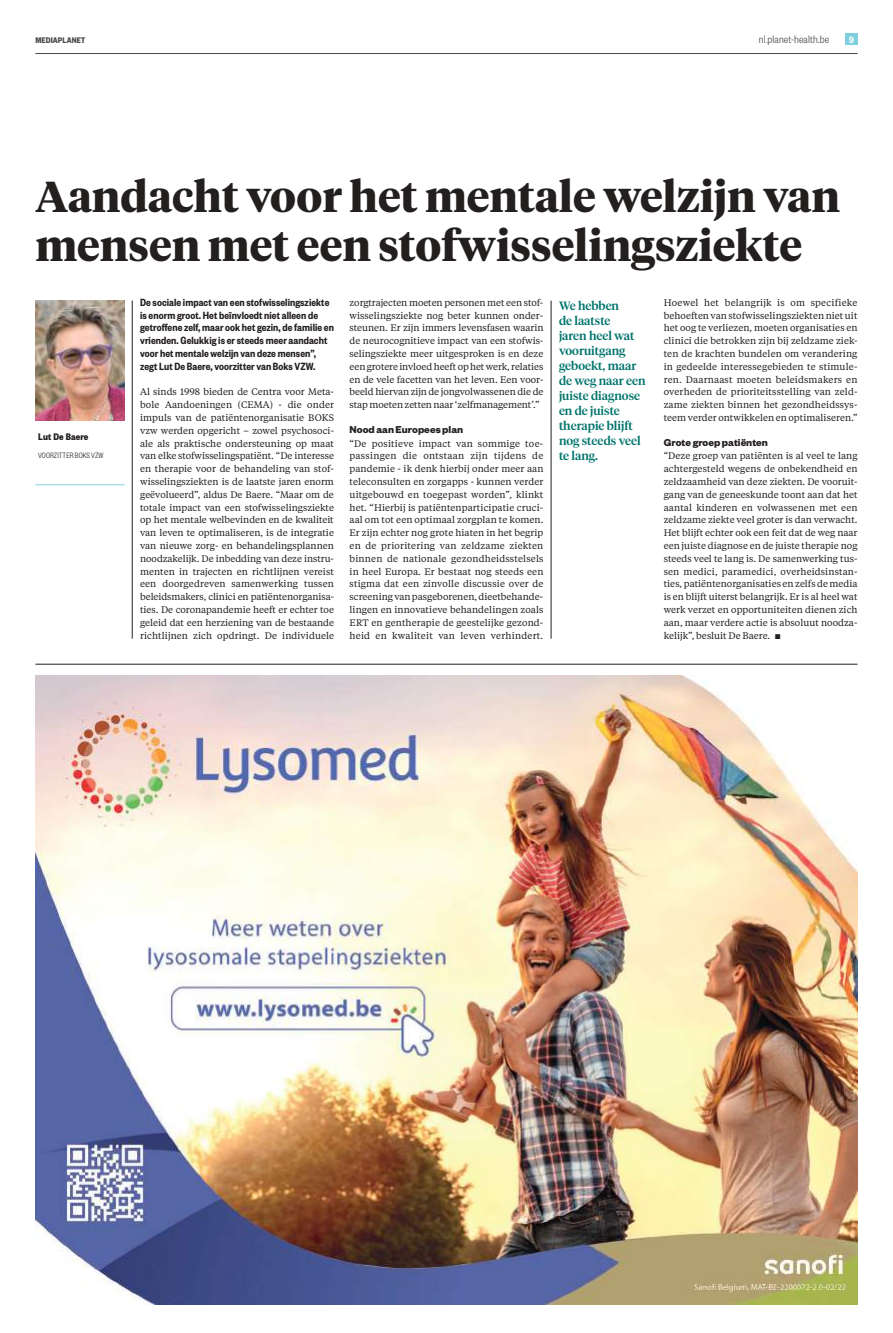
<style>
.page{position:relative;width:893px;height:1333px;background:#fff}
.page>*{position:absolute;margin:0;border:0;box-sizing:border-box;transform-origin:0 0}
.t1{font:700 43px/49px "Tiempos Headline";color:#241f1f}
.t2{font:500 12px/15px "Tiempos Headline";color:#01746c}
.t3{font:300 12px "Founders Grotesk Cond";letter-spacing:.01em;color:#4e4b4c}
.t4{font:600 11.5px/12.8px "Founders Grotesk Cond";letter-spacing:.005em;color:#241f1f}
.t5{font:700 11px "Founders Grotesk";color:#241f1f}
.t6{font:700 10.5px "Founders Grotesk Cond";letter-spacing:.01em;color:#241f1f}
.t7{font:600 10px "Founders Grotesk Cond";color:#fff}
.t8{font:9.5px/12.8px "Tiempos Text";letter-spacing:.005em;color:#241f1f;text-align:justify}
.t9{font:700 9px "Founders Grotesk Cond";letter-spacing:.01em;color:#4e4b4c}
.t10{font:300 8.5px "Founders Grotesk Cond";letter-spacing:.01em;color:#241f1f}
</style>
<div class="page">
<hr style="left:35px;top:53px;width:822px;height:1px;background:#4e4b4c">
<div style="left:845px;top:33px;width:12px;height:12px;background:#7fd0dc"></div>
<hr style="left:35px;top:664px;width:822px;height:1px;background:#241f1f">
<img style="left:35px;top:300px;width:90px;height:121px">
<hr style="left:35px;top:484px;width:90px;height:1px;background:#7fd0dc">
<hr style="left:132px;top:300px;width:1px;height:338px;background:#241f1f">
<hr style="left:551px;top:300px;width:1px;height:338px;background:#241f1f">
<img style="left:35px;top:675px;width:822px;height:629px">
<p class="t9" style="left:35px;top:34px;width:52px">MEDIAPLANET</p>
<p class="t3" style="left:759px;top:32px;width:72px">nl.planet-health.be</p>
<p class="t7" style="left:849px;top:33px;width:6px">9</p>
<h1 class="t1" style="left:35px;top:170px;width:806px">Aandacht voor het mentale welzijn van mensen met een stofwisselingsziekte</h1>
<p class="t6" style="left:38px;top:430px;width:52px">Lut De Baere</p>
<p class="t10" style="left:38px;top:450px;width:67px">VOORZITTER BOKS VZW</p>
<p class="t4" style="left:140px;top:295px;width:195px">De sociale impact van een stofwisselingsziekte is enorm groot. Het beïnvloedt niet alleen de getroffene zelf, maar ook het gezin, de familie en vrienden. Gelukkig is er steeds meer aandacht voor het mentale welzijn van deze mensen”, zegt Lut De Baere, voorzitter van Boks VZW.</p>
<p class="t8" style="left:140px;top:385px;width:195px">Al sinds 1998 bieden de Centra voor Meta&shy;bole Aandoeningen (CEMA) - die onder impuls van de patiëntenorganisatie BOKS vzw werden opgericht – zowel psychosoci&shy;ale als praktische ondersteuning op maat van elke stofwisselingspatiënt. “De interesse en therapie voor de behandeling van stof&shy;wisselingsziekten is de laatste jaren enorm geëvolueerd”, aldus De Baere. “Maar om de totale impact van een stofwisselingsziekte op het mentale welbevinden en de kwaliteit van leven te optimaliseren, is de integratie van nieuwe zorg- en behandelingsplannen noodzakelijk. De inbedding van deze instru&shy;menten in trajecten en richtlijnen vereist een doorgedreven samenwerking tussen beleidsmakers, clinici en patiëntenorganisa&shy;ties. De coronapandemie heeft er echter toe geleid dat een herziening van de bestaande richtlijnen zich opdringt. De individuele</p>
<p class="t8" style="left:350px;top:295px;width:195px">zorgtrajecten moeten personen met een stof&shy;wisselingsziekte nog beter kunnen onder&shy;steunen. Er zijn immers levensfasen waarin de neurocognitieve impact van een stofwis&shy;selingsziekte meer uitgesproken is en deze een grotere invloed heeft op het werk, relaties en de vele facetten van het leven. Een voor&shy;beeld hiervan zijn de jongvolwassenen die de stap moeten zetten naar ‘zelfmanagement’.”</p>
<p class="t5" style="left:350px;top:422px;width:115px">Nood aan Europees plan</p>
<p class="t8" style="left:350px;top:436px;width:195px">“De positieve impact van sommige toe&shy;passingen die ontstaan zijn tijdens de pandemie - ik denk hierbij onder meer aan teleconsulten en zorgapps - kunnen verder uitgebouwd en toegepast worden”, klinkt het. “Hierbij is patiëntenparticipatie cruci&shy;aal om tot een optimaal zorgplan te komen.<br>Er zijn echter nog grote hiaten in het begrip en de prioritering van zeldzame ziekten binnen de nationale gezondheidsstelsels in heel Europa. Er bestaat nog steeds een stigma dat een zinvolle discussie over de screening van pasgeborenen, dieetbehande&shy;lingen en innovatieve behandelingen zoals ERT en gentherapie de geestelijke gezond&shy;heid en kwaliteit van leven verhindert.</p>
<p class="t2" style="left:559px;top:298px;width:88px">We hebben<br>de laatste<br>jaren heel wat vooruitgang geboekt, maar de weg naar een juiste diagnose en de juiste therapie blijft nog steeds veel te lang.</p>
<p class="t8" style="left:664px;top:295px;width:195px">Hoewel het belangrijk is om specifieke behoeften van stofwisselingsziekten niet uit het oog te verliezen, moeten organisaties en clinici die betrokken zijn bij zeldzame ziek&shy;ten de krachten bundelen om verandering in gedeelde interessegebieden te stimule&shy;ren. Daarnaast moeten beleidsmakers en overheden de prioriteitsstelling van zeld&shy;zame ziekten binnen het gezondheidssys&shy;teem verder ontwikkelen en optimaliseren.”</p>
<p class="t5" style="left:664px;top:435px;width:106px">Grote groep patiënten</p>
<p class="t8" style="left:664px;top:449px;width:195px">“Deze groep van patiënten is al veel te lang achtergesteld wegens de onbekendheid en zeldzaamheid van deze ziekten. De vooruit&shy;gang van de geneeskunde toont aan dat het aantal kinderen en volwassenen met een zeldzame ziekte veel groter is dan verwacht.<br>Het blijft echter ook een feit dat de weg naar een juiste diagnose en de juiste therapie nog steeds veel te lang is. De samenwerking tus&shy;sen medici, paramedici, overheidsinstan&shy;ties, patiëntenorganisaties en zelfs de media is en blijft uiterst belangrijk. Er is al heel wat werk verzet en opportuniteiten dienen zich aan, maar verdere actie is absoluut noodza&shy;kelijk”, besluit De Baere. ■</p>
</div>
